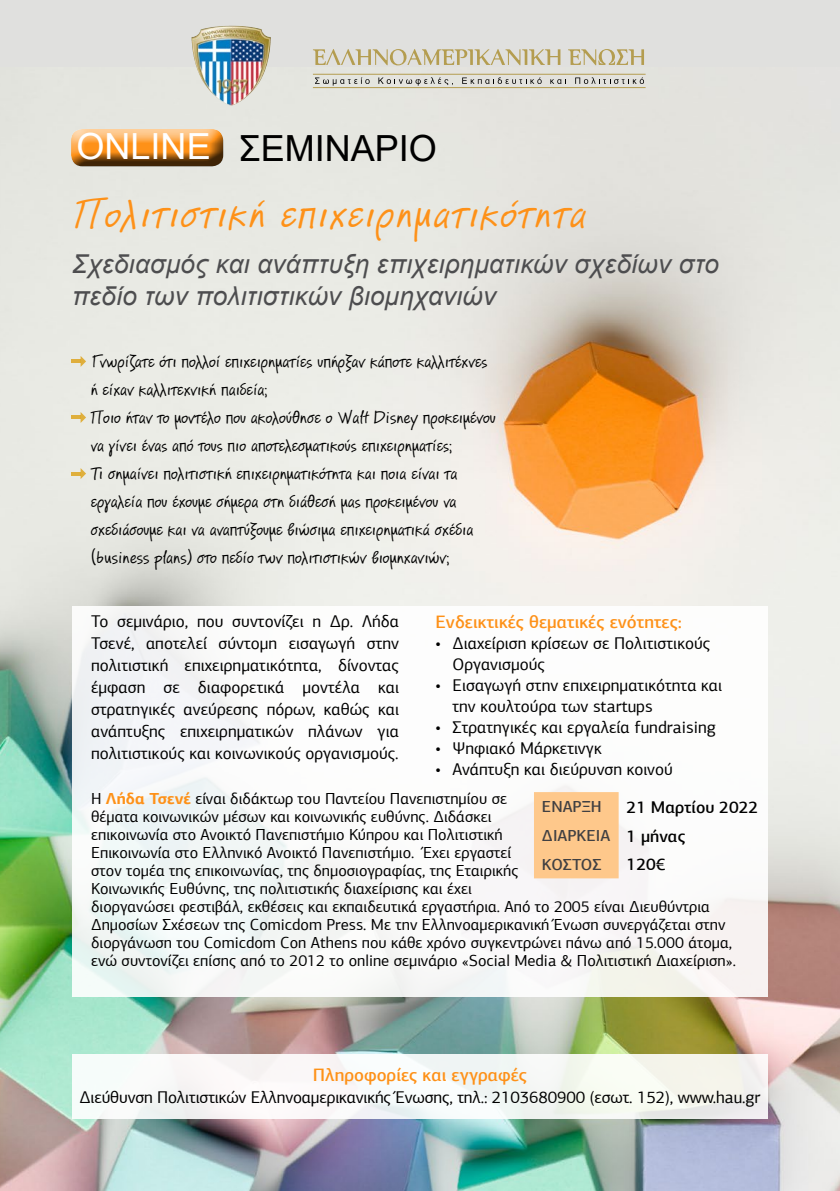
<style>
.page{position:relative;width:840px;height:1191px;background:#fff}
.page>*{position:absolute;margin:0;border:0;box-sizing:border-box;transform-origin:0 0}
.t1{font:italic 42px "PF Reminder Pro";color:#fe9118}
.t2{font:36px "Arial";color:#000}
.t3{font:italic 26px/32px "Arial";letter-spacing:.01em;color:#4d4d4f}
.t4{font:18px/28px "PF Reminder Pro";color:#000}
.t5{font:500 18px "PF Agora Sans Pro";color:#fe9118}
.t6{font:17px/22px "PF Agora Sans Pro";color:#000}
.t7{font:500 17px "PF Agora Sans Pro";color:#000}
.t8{font:16px/18px "PF Agora Sans Pro";color:#000}
.t9{font:500 16px/28.8px "PF Agora Sans Pro";color:#414042}
.s1{color:#fff}
.s2{font-weight:700;color:#fe9118}
.s3{font-size:17px;color:#000}
</style>
<div class="page">
<div style="left:0;top:0;width:839px;height:1191px;background:#e0e0de"></div>
<img style="left:0;top:67px;width:839px;height:1124px">
<div style="left:72px;top:607px;width:695px;height:390px;background:#fff"></div>
<div style="left:72px;top:1054px;width:695px;height:65px;background:#f7f8f5"></div>
<div style="left:533px;top:792px;width:85px;height:86px;background:#fec88b"></div>
<img style="left:191px;top:26px;width:37px;height:77px">
<svg style="left:313px;top:49px;width:247px;height:16px"></svg>
<svg style="left:568px;top:49px;width:75px;height:16px"></svg>
<svg style="left:315px;top:77px;width:54px;height:9px"></svg>
<svg style="left:378px;top:77px;width:74px;height:9px"></svg>
<svg style="left:462px;top:77px;width:79px;height:7px"></svg>
<svg style="left:550px;top:79px;width:16px;height:5px"></svg>
<svg style="left:575px;top:77px;width:68px;height:7px"></svg>
<hr style="left:313px;top:87px;width:332px;height:1px;background:#b49d50">
<hr style="left:313px;top:74px;width:332px;height:1px;background:#b49d50">
<div style="left:56px;top:114px;width:177px;height:56px;background:#e5e6e0"></div>
<div style="left:62px;top:124px;width:176px;height:46px;background:#000;opacity:.75"></div>
<svg style="left:71px;top:356px;width:15px;height:11px"></svg>
<svg style="left:71px;top:412px;width:15px;height:11px"></svg>
<svg style="left:71px;top:468px;width:15px;height:11px"></svg>
<h2 class="t2" style="left:76px;top:123px;width:362px"><span class="s1">ONLINE</span> ΣΕΜΙΝΑΡΙΟ</h2>
<h1 class="t1" style="left:72px;top:189px;width:524px">Πολιτιστική επιχειρηματικότητα</h1>
<h3 class="t3" style="left:72px;top:248px;width:647px">Σχεδιασμός και ανάπτυξη επιχειρηματικών σχεδίων στο πεδίο των πολιτιστικών βιομηχανιών</h3>
<p class="t4" style="left:91px;top:348px;width:406px">Γνωρίζατε ότι πολλοί επιχειρηματίες υπήρξαν κάποτε καλλιτέχνες ή είχαν καλλιτεχνική παιδεία;<br>Ποιο ήταν το μοντέλο που ακολούθησε ο Walt Disney προκειμένου να γίνει ένας από τους πιο αποτελεσματικούς επιχειρηματίες;<br>Τι σημαίνει πολιτιστική επιχειρηματικότητα και ποια είναι τα εργαλεία που έχουμε σήμερα στη διάθεσή μας προκειμένου να σχεδιάσουμε και να αναπτύξουμε βιώσιμα επιχειρηματικά σχέδια (business plans) στο πεδίο των πολιτιστικών βιομηχανιών;</p>
<p class="t5" style="left:435px;top:610px;width:248px">Ενδεικτικές θεματικές ενότητες:</p>
<p class="t6" style="left:452px;top:632px;width:259px;line-height:21px;text-indent:-17px">• Διαχείριση κρίσεων σε Πολιτιστικούς<br>Οργανισμούς</p>
<p class="t6" style="left:452px;top:674px;width:271px;line-height:21px;text-indent:-17px">• Εισαγωγή στην επιχειρηματικότητα και την κουλτούρα των startups</p>
<p class="t6" style="left:435px;top:716px;width:282px">• Στρατηγικές και εργαλεία fundraising</p>
<p class="t6" style="left:435px;top:737px;width:168px">• Ψηφιακό Μάρκετινγκ</p>
<p class="t6" style="left:435px;top:758px;width:239px">• Ανάπτυξη και διεύρυνση κοινού</p>
<p class="t6" style="left:91px;top:610px;width:309px;text-align:justify">Το σεμινάριο, που συντονίζει η Δρ. Λήδα Τσενέ, αποτελεί σύντομη εισαγωγή στην πολιτιστική επιχειρηματικότητα, δίνοντας έμφαση σε διαφορετικά μοντέλα και στρατηγικές ανεύρεσης πόρων, καθώς και ανάπτυξης επιχειρηματικών πλάνων για πολιτιστικούς και κοινωνικούς οργανισμούς.</p>
<p class="t8" style="left:91px;top:789px;width:646px">H <span class="s2">Λήδα Τσενέ</span> είναι διδάκτωρ του Παντείου Πανεπιστημίου σε<br>θέματα κοινωνικών μέσων και κοινωνικής ευθύνης. Διδάσκει<br>επικοινωνία στο Ανοικτό Πανεπιστήμιο Κύπρου και Πολιτιστική<br>Επικοινωνία στο Ελληνικό Ανοικτό Πανεπιστήμιο. Έχει εργαστεί<br>στον τομέα της επικοινωνίας, της δημοσιογραφίας, της Εταιρικής<br>Κοινωνικής Ευθύνης, της πολιτιστικής διαχείρισης και έχει<br>διοργανώσει φεστιβάλ, εκθέσεις και εκπαιδευτικά εργαστήρια. Από το 2005 είναι Διευθύντρια Δημοσίων Σχέσεων της Comicdom Press. Με την Ελληνοαμερικανική Ένωση συνεργάζεται στην διοργάνωση του Comicdom Con Athens που κάθε χρόνο συγκεντρώνει πάνω από 15.000 άτομα, ενώ συντονίζει επίσης από το 2012 το online σεμινάριο «Social Media &amp; Πολιτιστική Διαχείριση».</p>
<p class="t9" style="left:541px;top:792px;width:61px">ΕΝΑΡΞΗ</p>
<p class="t7" style="left:626px;top:796px;width:133px">21 Μαρτίου 2022</p>
<p class="t9" style="left:541px;top:821px;width:145px">ΔΙΑΡΚΕΙΑ <span class="s3">1 μήνας<br></span>ΚΟΣΤΟΣ</p>
<p class="t7" style="left:626px;top:854px;width:40px">120€</p>
<p class="t5" style="left:313px;top:1063px;width:215px">Πληροφορίες και εγγραφές</p>
<p class="t6" style="left:79px;top:1085px;width:682px">Διεύθυνση Πολιτιστικών Ελληνοαμερικανικής Ένωσης, τηλ.: 2103680900 (εσωτ. 152), www.hau.gr</p>
</div>
